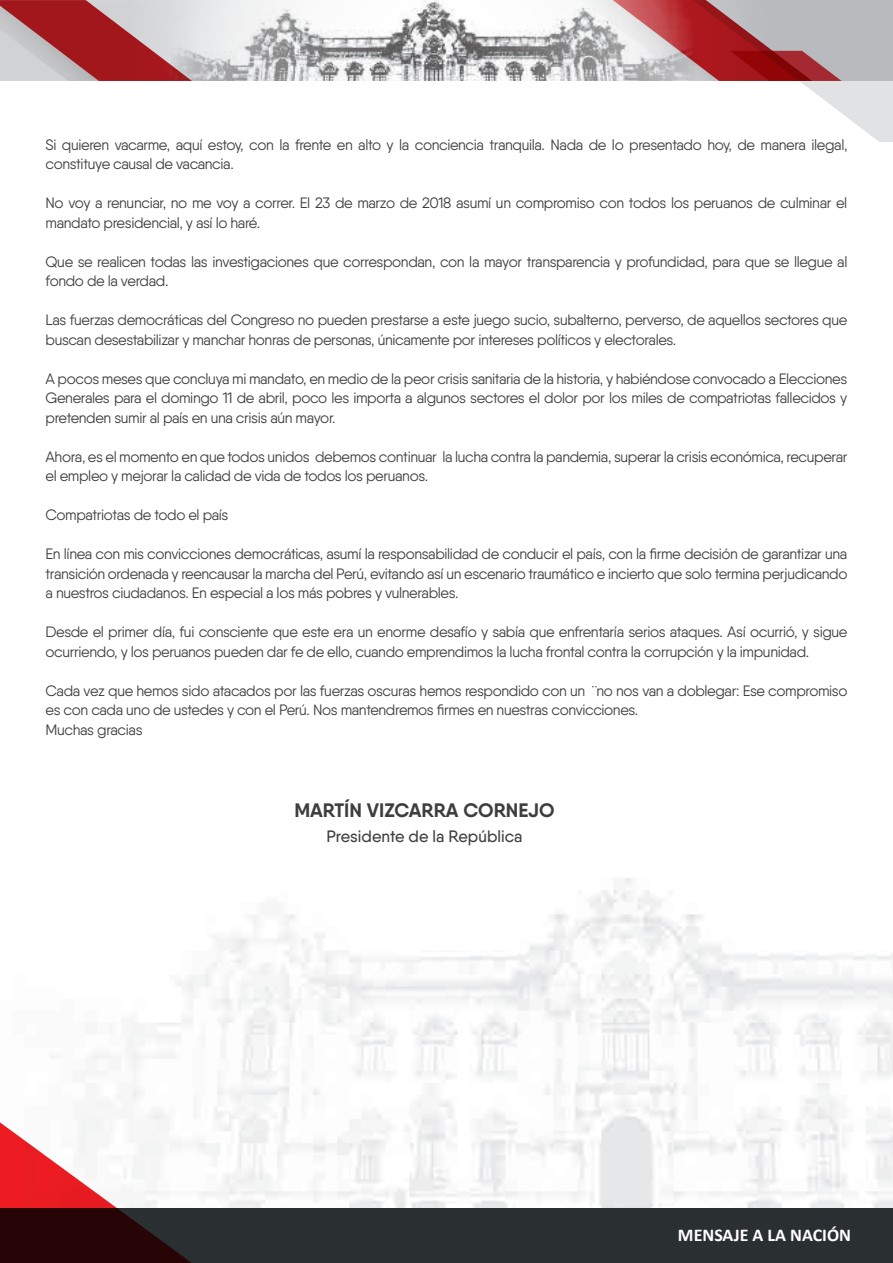
<style>
.page{position:relative;width:893px;height:1263px;background:#fff}
.page>*{position:absolute;margin:0;border:0;box-sizing:border-box;transform-origin:0 0}
.t1{font:700 19.5px "Qanelas";color:#3e3e3f}
.t2{font:700 18px "Calibri";color:#fff}
.t3{font:500 16.5px "Qanelas";color:#3e3e3f}
.t4{font:15px/19.5px "Qanelas";letter-spacing:-.025em;color:#3e3e3f}
</style>
<div class="page">
<img style="left:80px;top:878px;width:813px;height:330px">
<div style="left:0;top:1208px;width:893px;height:55px;background:#2a2f31"></div>
<svg style="left:0;top:1122px;width:192px;height:141px"></svg>
<svg style="left:0;top:0;width:149px;height:81px;background:#b36569"></svg>
<img style="left:149px;top:0;width:376px;height:81px">
<svg style="left:525px;top:0;width:368px;height:142px"></svg>
<p class="t4" style="left:46px;top:135px;width:803px">Si quieren vacarme, aquí estoy, con la frente en alto y la conciencia tranquila. Nada de lo presentado hoy, de manera ilegal, constituye causal de vacancia.</p>
<p class="t4" style="left:46px;top:193px;width:803px">No voy a renunciar, no me voy a correr. El 23 de marzo de 2018 asumí un compromiso con todos los peruanos de culminar el mandato presidencial, y así lo haré.</p>
<p class="t4" style="left:46px;top:252px;width:803px">Que se realicen todas las investigaciones que correspondan, con la mayor transparencia y profundidad, para que se llegue al fondo de la verdad.</p>
<p class="t4" style="left:46px;top:310px;width:803px">Las fuerzas democráticas del Congreso no pueden prestarse a este juego sucio, subalterno, perverso, de aquellos sectores que buscan desestabilizar y manchar honras de personas, únicamente por intereses políticos y electorales.</p>
<p class="t4" style="left:46px;top:369px;width:803px;text-align:justify">A pocos meses que concluya mi mandato, en medio de la peor crisis sanitaria de la historia, y habiéndose convocado a Elecciones Generales para el domingo 11 de abril, poco les importa a algunos sectores el dolor por los miles de compatriotas fallecidos y pretenden sumir al país en una crisis aún mayor.</p>
<p class="t4" style="left:46px;top:447px;width:803px">Ahora, es el momento en que todos unidos debemos continuar la lucha contra la pandemia, superar la crisis económica, recuperar el empleo y mejorar la calidad de vida de todos los peruanos.</p>
<p class="t4" style="left:46px;top:505px;width:184px">Compatriotas de todo el país</p>
<p class="t4" style="left:46px;top:544px;width:803px;text-align:justify">En línea con mis convicciones democráticas, asumí la responsabilidad de conducir el país, con la firme decisión de garantizar una transición ordenada y reencausar la marcha del Perú, evitando así un escenario traumático e incierto que solo termina perjudicando a nuestros ciudadanos. En especial a los más pobres y vulnerables.</p>
<p class="t4" style="left:46px;top:622px;width:803px">Desde el primer día, fui consciente que este era un enorme desafío y sabía que enfrentaría serios ataques. Así ocurrió, y sigue ocurriendo, y los peruanos pueden dar fe de ello, cuando emprendimos la lucha frontal contra la corrupción y la impunidad.</p>
<p class="t4" style="left:46px;top:681px;width:803px">Cada vez que hemos sido atacados por las fuerzas oscuras hemos respondido con un ¨no nos van a doblegar: Ese compromiso es con cada uno de ustedes y con el Perú. Nos mantendremos firmes en nuestras convicciones.<br>Muchas gracias</p>
<h1 class="t1" style="left:294px;top:798px;width:262px">MARTÍN VIZCARRA CORNEJO</h1>
<p class="t3" style="left:326px;top:826px;width:197px">Presidente de la República</p>
<p class="t2" style="left:678px;top:1224px;width:175px">MENSAJE A LA NACIÓN</p>
</div>
